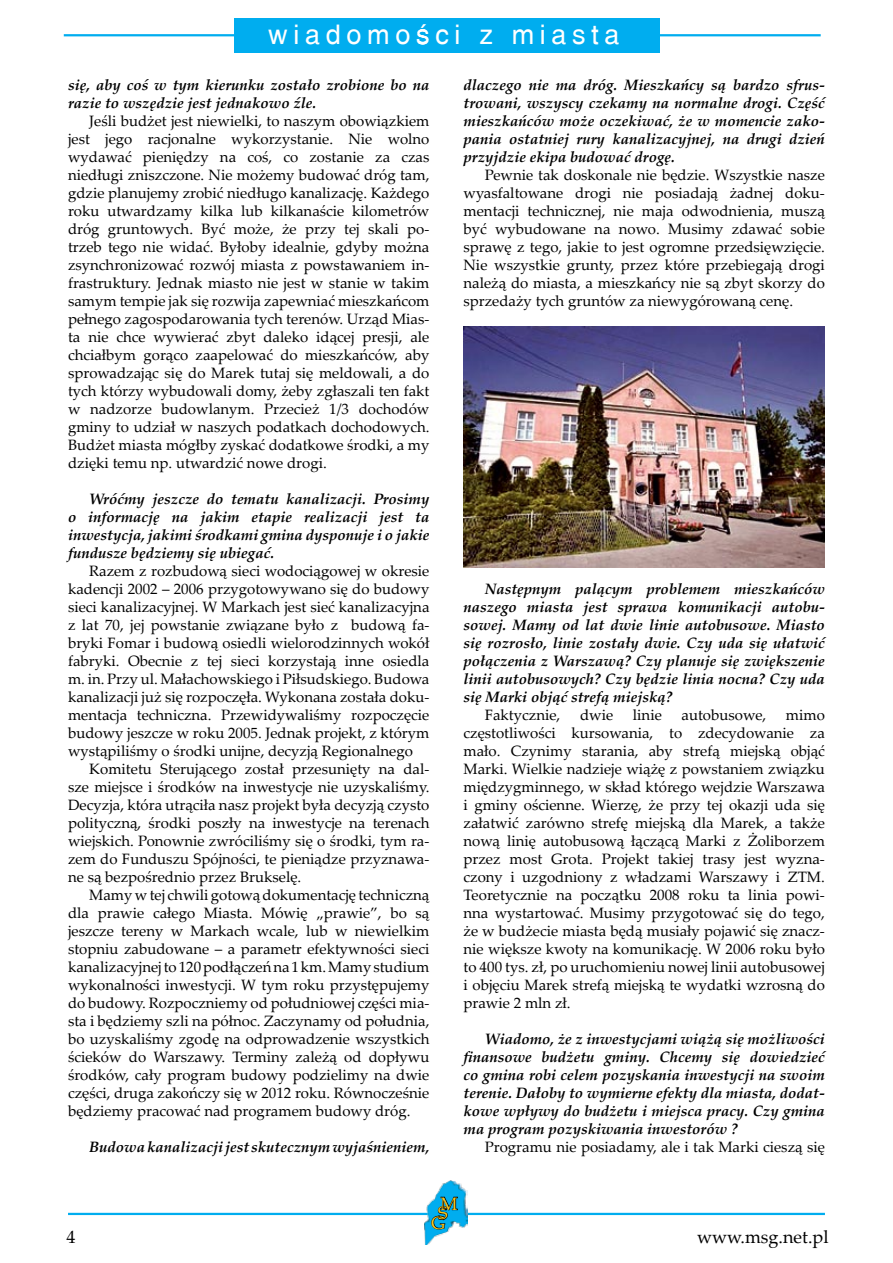
<style>
.page{position:relative;width:893px;height:1263px;background:#fff}
.page>*{position:absolute;margin:0;border:0;box-sizing:border-box;transform-origin:0 0}
.t1{font:27px "Switzerland";letter-spacing:.21em;color:#fff}
.t2{font:18px "Palatino Linotype";color:#000}
.t3{font:18px "Book Antiqua";color:#fdc215}
.t4{font:15px/18px "Palatino Linotype";color:#000;text-align:justify}
.t5{font:italic 700 15px/18px "Palatino Linotype";color:#000;text-align:justify}
</style>
<div class="page">
<hr style="left:68px;top:1213px;width:757px;height:2px;background:#00adef">
<hr style="left:64px;top:34px;width:757px;height:2px;background:#00adef">
<div style="left:234px;top:18px;width:425px;height:34px;background:#00adef"></div>
<img style="left:424px;top:1180px;width:43px;height:64px">
<svg style="left:431px;top:1196px;width:27px;height:34px"></svg>
<img style="left:463px;top:326px;width:362px;height:241px">
<h1 class="t1" style="left:268px;top:18px;width:353px">wiadomości z miasta</h1>
<p class="t5" style="left:68px;top:75px;width:363px">się, aby coś w tym kierunku zostało zrobione bo na razie to wszędzie jest jednakowo źle.</p>
<p class="t4" style="left:68px;top:111px;width:363px;text-indent:21px">Jeśli budżet jest niewielki, to naszym obowiązkiem jest jego racjonalne wykorzystanie. Nie wolno wydawać pieniędzy na coś, co zostanie za czas niedługi zniszczone. Nie możemy budować dróg tam, gdzie planujemy zrobić niedługo kanalizację. Każdego roku utwardzamy kilka lub kilkanaście kilometrów dróg gruntowych. Być może, że przy tej skali po&shy;trzeb tego nie widać. Byłoby idealnie, gdyby można zsynchronizować rozwój miasta z powstawaniem in&shy;frastruktury. Jednak miasto nie jest w stanie w takim samym tempie jak się rozwija zapewniać mieszkańcom pełnego zagospodarowania tych terenów. Urząd Mias&shy;ta nie chce wywierać zbyt daleko idącej presji, ale chciałbym gorąco zaapelować do mieszkańców, aby sprowadzając się do Marek tutaj się meldowali, a do tych którzy wybudowali domy, żeby zgłaszali ten fakt w nadzorze budowlanym. Przecież 1/3 dochodów gminy to udział w naszych podatkach dochodowych.<br>Budżet miasta mógłby zyskać dodatkowe środki, a my dzięki temu np. utwardzić nowe drogi.</p>
<p class="t5" style="left:68px;top:489px;width:363px;text-indent:21px">Wróćmy jeszcze do tematu kanalizacji. Prosimy o informację na jakim etapie realizacji jest ta inwestycja, jakimi środkami gmina dysponuje i o jakie fundusze będziemy się ubiegać.</p>
<p class="t4" style="left:68px;top:561px;width:363px;text-indent:21px">Razem z rozbudową sieci wodociągowej w okresie kadencji 2002 – 2006 przygotowywano się do budowy sieci kanalizacyjnej. W Markach jest sieć kanalizacyjna z lat 70, jej powstanie związane było z budową fa&shy;bryki Fomar i budową osiedli wielorodzinnych wokół fabryki. Obecnie z tej sieci korzystają inne osiedla m. in. Przy ul. Małachowskiego i Piłsudskiego. Budowa kanalizacji już się rozpoczęła. Wykonana została doku&shy;mentacja techniczna. Przewidywaliśmy rozpoczęcie budowy jeszcze w roku 2005. Jednak projekt, z którym wystąpiliśmy o środki unijne, decyzją Regionalnego</p>
<p class="t4" style="left:68px;top:759px;width:363px;text-indent:21px">Komitetu Sterującego został przesunięty na dal&shy;sze miejsce i środków na inwestycje nie uzyskaliśmy.<br>Decyzja, która utrąciła nasz projekt była decyzją czysto polityczną, środki poszły na inwestycje na terenach wiejskich. Ponownie zwróciliśmy się o środki, tym ra&shy;zem do Funduszu Spójności, te pieniądze przyznawa&shy;ne są bezpośrednio przez Brukselę.</p>
<p class="t4" style="left:68px;top:885px;width:363px;text-indent:21px">Mamy w tej chwili gotową dokumentację techniczną dla prawie całego Miasta. Mówię „prawie”, bo są jeszcze tereny w Markach wcale, lub w niewielkim stopniu zabudowane – a parametr efektywności sieci kanalizacyjnej to 120 podłączeń na 1 km. Mamy studium wykonalności inwestycji. W tym roku przystępujemy do budowy. Rozpoczniemy od południowej części mia&shy;sta i będziemy szli na północ. Zaczynamy od południa, bo uzyskaliśmy zgodę na odprowadzenie wszystkich ścieków do Warszawy. Terminy zależą od dopływu środków, cały program budowy podzielimy na dwie części, druga zakończy się w 2012 roku. Równocześnie będziemy pracować nad programem budowy dróg.</p>
<p class="t5" style="left:89px;top:1137px;width:342px">Budowa kanalizacji jest skutecznym wyjaśnieniem,</p>
<p class="t5" style="left:463px;top:75px;width:363px">dlaczego nie ma dróg. Mieszkańcy są bardzo sfrus&shy;trowani, wszyscy czekamy na normalne drogi. Część mieszkańców może oczekiwać, że w momencie zako&shy;pania ostatniej rury kanalizacyjnej, na drugi dzień przyjdzie ekipa budować drogę.</p>
<p class="t4" style="left:463px;top:165px;width:363px;text-indent:21px">Pewnie tak doskonale nie będzie. Wszystkie nasze wyasfaltowane drogi nie posiadają żadnej doku&shy;mentacji technicznej, nie maja odwodnienia, muszą być wybudowane na nowo. Musimy zdawać sobie sprawę z tego, jakie to jest ogromne przedsięwzięcie.<br>Nie wszystkie grunty, przez które przebiegają drogi należą do miasta, a mieszkańcy nie są zbyt skorzy do sprzedaży tych gruntów za niewygórowaną cenę.</p>
<p class="t5" style="left:463px;top:579px;width:363px;text-indent:21px">Następnym palącym problemem mieszkańców naszego miasta jest sprawa komunikacji autobu&shy;sowej. Mamy od lat dwie linie autobusowe. Miasto się rozrosło, linie zostały dwie. Czy uda się ułatwić połączenia z Warszawą? Czy planuje się zwiększenie linii autobusowych? Czy będzie linia nocna? Czy uda się Marki objąć strefą miejską?</p>
<p class="t4" style="left:485px;top:705px;width:77px">Faktycznie,</p>
<p class="t4" style="left:580px;top:705px;width:35px">dwie</p>
<p class="t4" style="left:633px;top:705px;width:31px">linie</p>
<p class="t4" style="left:681px;top:705px;width:86px">autobusowe,</p>
<p class="t4" style="left:463px;top:705px;width:363px;text-indent:322px">mimo częstotliwości kursowania, to zdecydowanie za mało. Czynimy starania, aby strefą miejską objąć Marki. Wielkie nadzieje wiążę z powstaniem związku międzygminnego, w skład którego wejdzie Warszawa i gminy ościenne. Wierzę, że przy tej okazji uda się załatwić zarówno strefę miejską dla Marek, a także nową linię autobusową łączącą Marki z Żoliborzem przez most Grota. Projekt takiej trasy jest wyzna&shy;czony i uzgodniony z władzami Warszawy i ZTM.<br>Teoretycznie na początku 2008 roku ta linia powi&shy;nna wystartować. Musimy przygotować się do tego, że w budżecie miasta będą musiały pojawić się znacz&shy;nie większe kwoty na komunikację. W 2006 roku było to 400 tys. zł, po uruchomieniu nowej linii autobusowej i objęciu Marek strefą miejską te wydatki wzrosną do prawie 2 mln zł.</p>
<p class="t5" style="left:463px;top:1029px;width:363px;text-indent:21px">Wiadomo, że z inwestycjami wiążą się możliwości finansowe budżetu gminy. Chcemy się dowiedzieć co gmina robi celem pozyskania inwestycji na swoim terenie. Dałoby to wymierne efekty dla miasta, dodat&shy;kowe wpływy do budżetu i miejsca pracy. Czy gmina ma program pozyskiwania inwestorów ?</p>
<p class="t4" style="left:485px;top:1137px;width:342px">Programu nie posiadamy, ale i tak Marki cieszą się</p>
<p class="t2" style="left:66px;top:1224px;width:10px">4</p>
<p class="t3" style="left:441px;top:1191px;width:19px">M</p>
<p class="t3" style="left:438px;top:1200px;width:11px">S</p>
<p class="t3" style="left:432px;top:1210px;width:15px">G</p>
<p class="t2" style="left:697px;top:1224px;width:133px">www.msg.net.pl</p>
</div>
